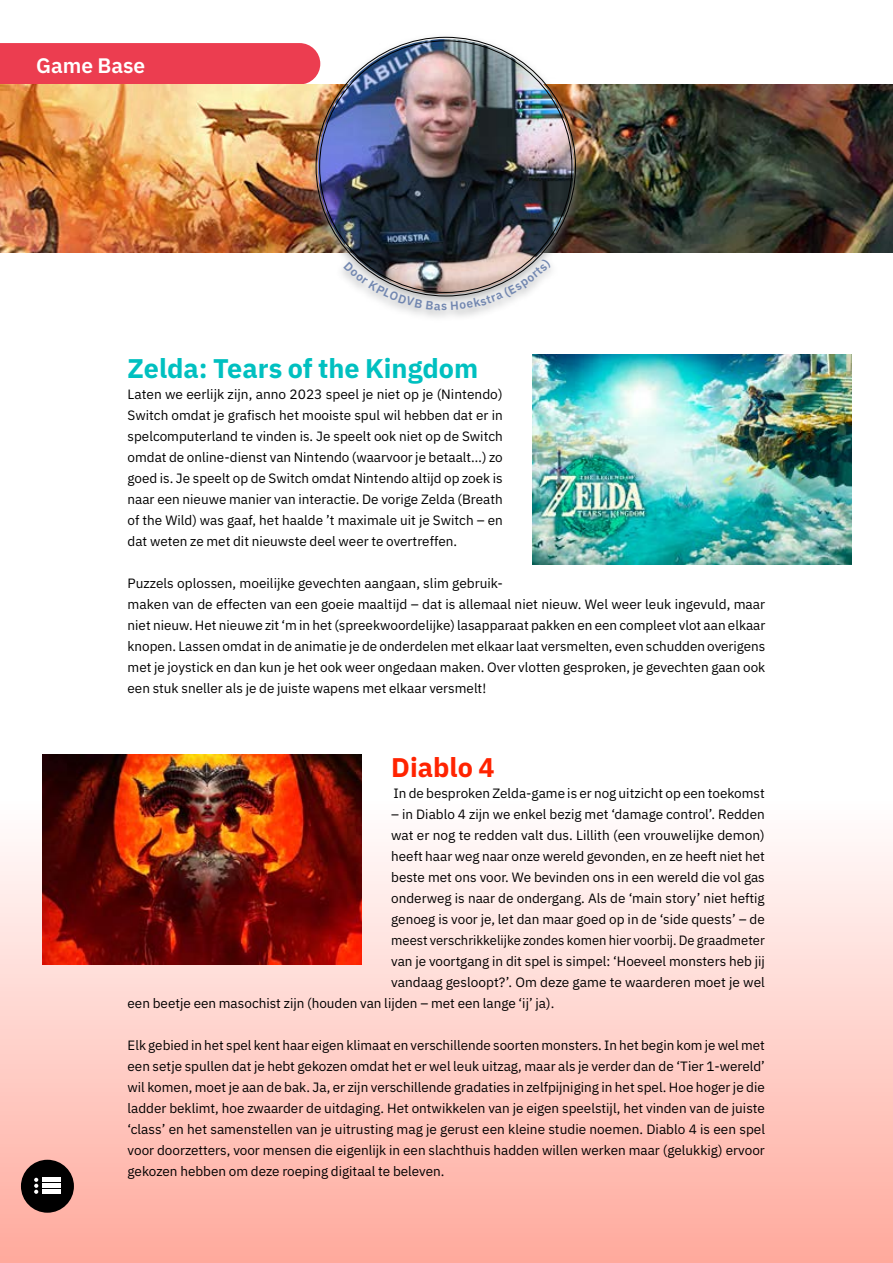
<style>
.page{position:relative;width:893px;height:1263px;background:#fff}
.page>*{position:absolute;margin:0;border:0;box-sizing:border-box;transform-origin:0 0}
._18_korte_berichten{font:700 27px "IBM Plex Sans";color:#00c0c0}
._18_korte_berichten-2{font:700 27px "IBM Plex Sans";color:#ff2300}
.t1{font:600 21px "IBM Plex Sans";color:#fff}
._01_Body{font:13.5px/21px "IBM Plex Sans";color:#000;text-align:justify}
._01_Body-2{font:13.5px "IBM Plex Sans";color:#000;scale:.96 1}
</style>
<div class="page">
<div style="left:0;top:43px;width:307px;height:41px;background:#ec3d50"></div>
<div style="left:0;top:798px;width:893px;height:465px;background:linear-gradient(to bottom,#fefdfd,#ffa99c)"></div>
<div style="left:21px;top:1160px;width:53px;height:53px;background:#000;border-radius:50%"></div>
<svg style="left:34px;top:1178px;width:4px;height:16px"></svg>
<div style="left:42px;top:1177px;width:19px;height:5px;background:#fff"></div>
<hr style="left:42px;top:1184px;width:19px;height:4px;background:#fff">
<hr style="left:42px;top:1189px;width:19px;height:4px;background:#fff">
<img style="left:0;top:84px;width:893px;height:168px">
<div style="left:307px;top:33px;width:277px;height:290px;background:#949698;opacity:.75"></div>
<img style="left:318px;top:39px;width:256px;height:255px;border-radius:128px">
<img style="left:533px;top:355px;width:318px;height:210px">
<img style="left:43px;top:754px;width:318px;height:210px">
<svg style="left:343px;top:258px;width:209px;height:52px"></svg>
<h2 class="t1" style="left:36px;top:49px;width:111px">Game Base</h2>
<p class="_18_korte_berichten" style="left:128px;top:347px;width:352px">Zelda: Tears of the Kingdom</p>
<p class="_01_Body" style="left:128px;top:383px;width:377px">Laten we eerlijk zijn, anno 2023 speel je niet op je (Nintendo)<br>Switch omdat je grafisch het mooiste spul wil hebben dat er in spelcomputerland te vinden is. Je speelt ook niet op de Switch omdat de online-dienst van Nintendo (waarvoor je betaalt…) zo goed is. Je speelt op de Switch omdat Nintendo altijd op zoek is naar een nieuwe manier van interactie. De vorige Zelda (Breath of the Wild) was gaaf, het haalde ’t maximale uit je Switch – en dat weten ze met dit nieuwste deel weer te overtreffen.</p>
<p class="_01_Body" style="left:128px;top:572px;width:639px;text-align:left">Puzzels oplossen, moeilijke gevechten aangaan, slim gebruik-<br>maken van de effecten van een goeie maaltijd – dat is allemaal niet nieuw. Wel weer leuk ingevuld, maar niet nieuw. Het nieuwe zit ‘m in het (spreekwoordelijke) lasapparaat pakken en een compleet vlot aan elkaar knopen. Lassen omdat in de animatie je de onderdelen met elkaar laat versmelten, even schudden overigens met je joystick en dan kun je het ook weer ongedaan maken. Over vlotten gesproken, je gevechten gaan ook een stuk sneller als je de juiste wapens met elkaar versmelt!</p>
<p class="_18_korte_berichten-2" style="left:391px;top:746px;width:105px">Diablo 4</p>
<p class="_01_Body" style="left:393px;top:782px;width:373px">In de besproken Zelda-game is er nog uitzicht op een toekomst</p>
<p class="_01_Body" style="left:391px;top:803px;width:375px">– in Diablo 4 zijn we enkel bezig met ‘damage control’. Redden</p>
<p class="_01_Body" style="left:391px;top:824px;width:375px">wat er nog te redden valt dus. Lillith (een vrouwelijke demon)</p>
<p class="_01_Body" style="left:391px;top:845px;width:375px">heeft haar weg naar onze wereld gevonden, en ze heeft niet het</p>
<p class="_01_Body" style="left:391px;top:866px;width:375px">beste met ons voor. We bevinden ons in een wereld die vol gas</p>
<p class="_01_Body" style="left:391px;top:887px;width:375px">onderweg is naar de ondergang. Als de ‘main story’ niet heftig</p>
<p class="_01_Body" style="left:391px;top:908px;width:375px">genoeg is voor je, let dan maar goed op in de ‘side quests’ – de</p>
<p class="_01_Body-2" style="left:391px;top:930px;width:391px">meest verschrikkelijke zondes komen hier voorbij. De graadmeter</p>
<p class="_01_Body" style="left:391px;top:950px;width:375px">van je voortgang in dit spel is simpel: ‘Hoeveel monsters heb jij</p>
<p class="_01_Body" style="left:391px;top:971px;width:375px">vandaag gesloopt?’. Om deze game te waarderen moet je wel</p>
<p class="_01_Body" style="left:128px;top:992px;width:428px">een beetje een masochist zijn (houden van lijden – met een lange ‘ij’ ja).</p>
<p class="_01_Body" style="left:128px;top:1034px;width:639px">Elk gebied in het spel kent haar eigen klimaat en verschillende soorten monsters. In het begin kom je wel met een setje spullen dat je hebt gekozen omdat het er wel leuk uitzag, maar als je verder dan de ‘Tier 1-wereld’ wil komen, moet je aan de bak. Ja, er zijn verschillende gradaties in zelfpijniging in het spel. Hoe hoger je die ladder beklimt, hoe zwaarder de uitdaging. Het ontwikkelen van je eigen speelstijl, het vinden van de juiste ‘class’ en het samenstellen van je uitrusting mag je gerust een kleine studie noemen. Diablo 4 is een spel voor doorzetters, voor mensen die eigenlijk in een slachthuis hadden willen werken maar (gelukkig) ervoor gekozen hebben om deze roeping digitaal te beleven.</p>
</div>
